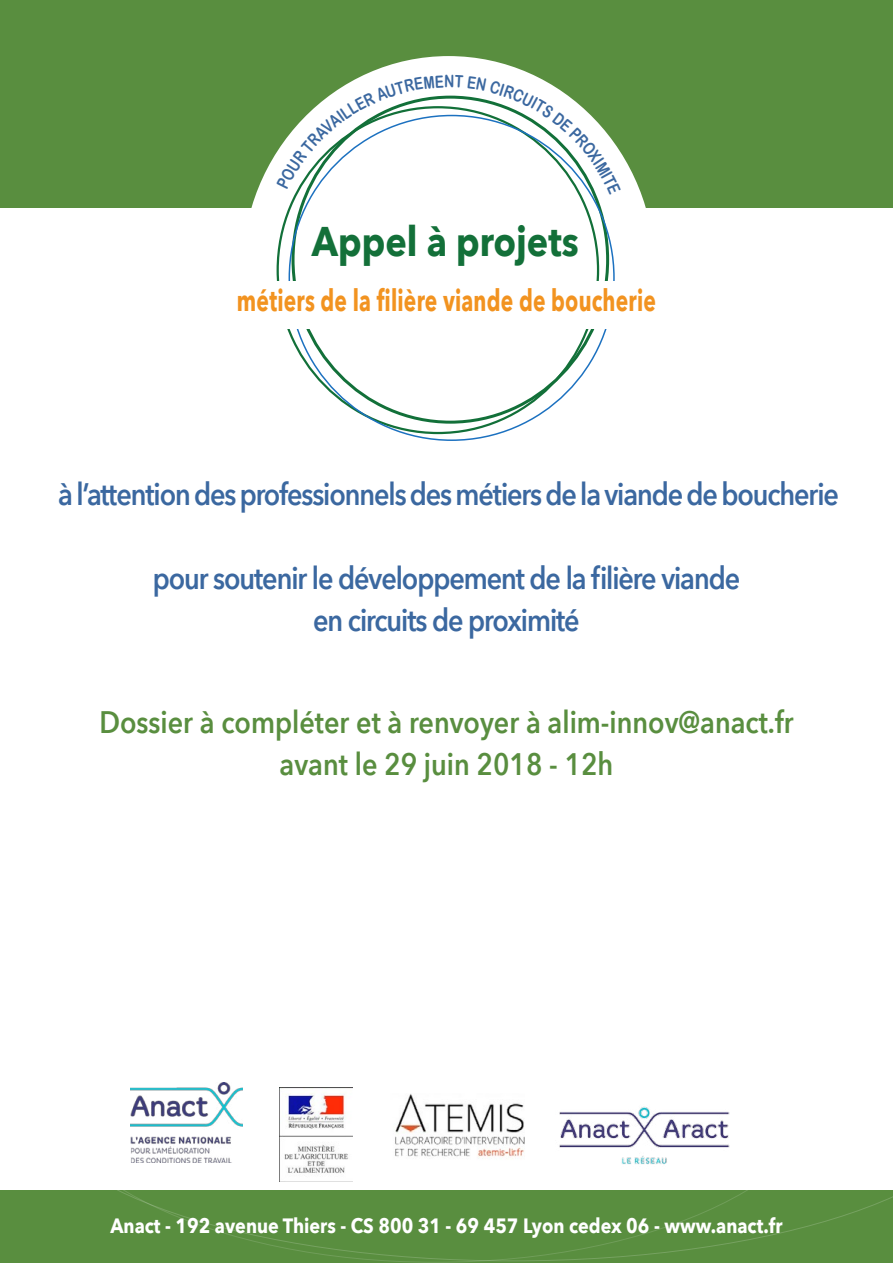
<style>
.page{position:relative;width:893px;height:1263px;background:#fff}
.page>*{position:absolute;margin:0;border:0;box-sizing:border-box;transform-origin:0 0}
.t1{font:700 41.4px "Avenir Next";color:#137039;scale:.87 1}
.t2{font:600 31.05px/42px "Avenir Next";letter-spacing:-.04em;color:#3b68a0;text-align:center;scale:.87 1}
.t3{font:600 31.05px/42px "Avenir Next";color:#598e3f;text-align:center;scale:.87 1}
.t4{font:700 30.3px "Avenir Next";letter-spacing:.01em;color:#f29320;scale:.69 1}
.t5{font:700 20.7px "Avenir Next";color:#fff;scale:.87 1}
</style>
<div class="page">
<div style="left:0;top:0;width:893px;height:207px;background:#598e3f"></div>
<svg style="left:242px;top:60px;width:405px;height:381px"></svg>
<div style="left:305px;top:217px;width:280px;height:64px;background:#fff"></div>
<div style="left:0;top:281px;width:893px;height:47px;background:#fff"></div>
<div style="left:0;top:1191px;width:893px;height:72px;background:#598e3f"></div>
<svg style="left:34px;top:1082px;width:859px;height:179px"></svg>
<svg style="left:277px;top:75px;width:344px;height:120px;background:#dbe7db"></svg>
<h1 class="t1" style="left:312px;top:214px;width:308px">Appel à projets</h1>
<p class="t4" style="left:237px;top:281px;width:609px">métiers de la filière viande de boucherie</p>
<p class="t2" style="left:58px;top:474px;width:899px">à l’attention des professionnels des métiers de la viande de boucherie</p>
<p class="t2" style="left:153px;top:558px;width:677px">pour soutenir le développement de la filière viande en circuits de proximité</p>
<p class="t3" style="left:99px;top:702px;width:799px">Dossier à compléter et à renvoyer à alim-innov@anact.fr avant le 29 juin 2018 - 12h</p>
<p class="t5" style="left:111px;top:1212px;width:774px">Anact - 192 avenue Thiers - CS 800 31 - 69 457 Lyon cedex 06 - www.anact.fr</p>
</div>
